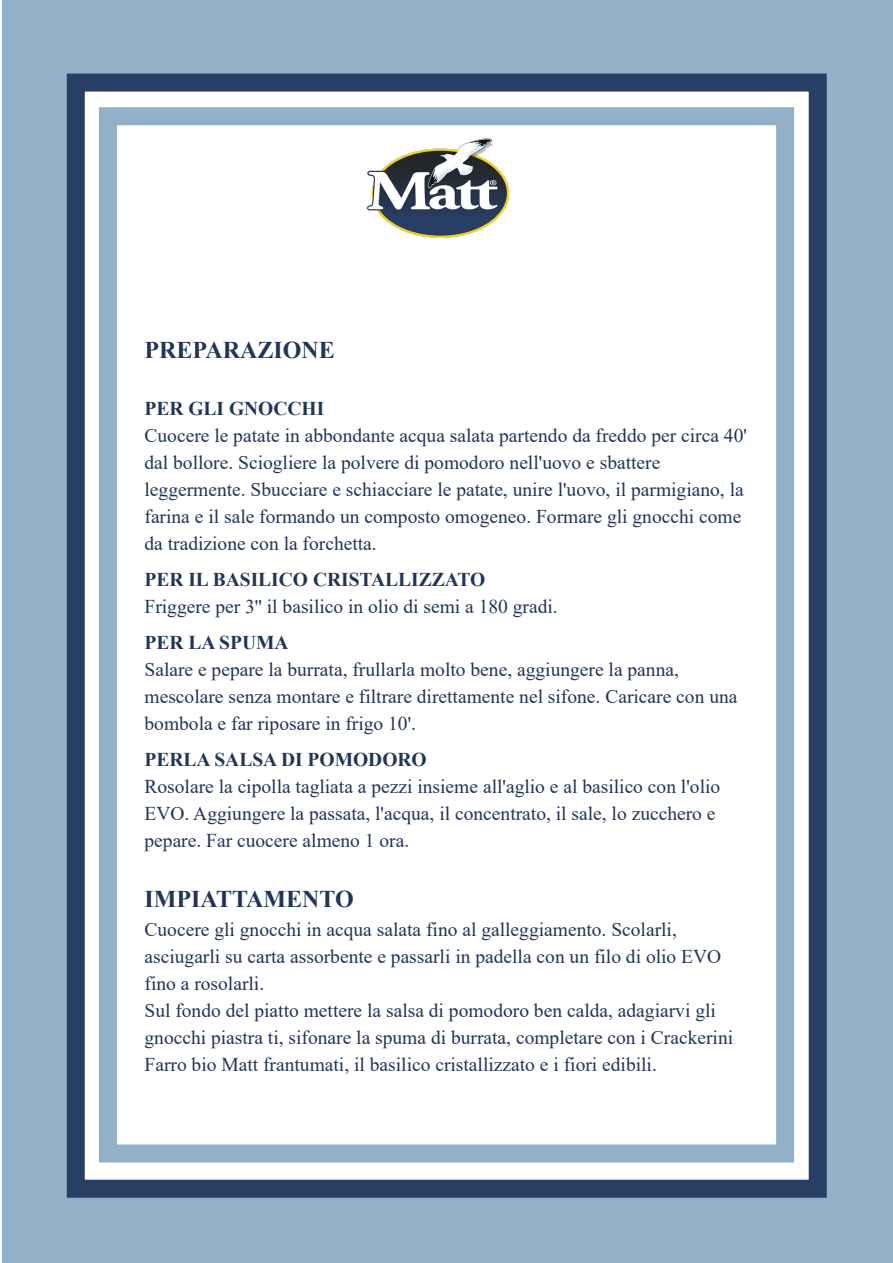
<style>
.page{position:relative;width:893px;height:1263px;background:#fff}
.page>*{position:absolute;margin:0;border:0;box-sizing:border-box;transform-origin:0 0}
.t1{font:700 24px "Times New Roman";color:#213557}
.t2{font:19.5px/27px "Times New Roman";color:#213557}
.t3{font:700 19.5px "Times New Roman";color:#213557}
</style>
<div class="page">
<div style="left:3px;top:0;width:890px;height:1263px;background:#92b1c9"></div>
<div style="left:67px;top:74px;width:760px;height:1124px;background:#fff;border:18px solid #293e64"></div>
<div style="left:99px;top:107px;width:695px;height:1055px;border:18px solid #92b1c9"></div>
<img style="left:367px;top:138px;width:143px;height:100px">
<p class="t1" style="left:144px;top:332px;width:192px">PREPARAZIONE</p>
<p class="t3" style="left:144px;top:395px;width:181px">PER GLI GNOCCHI</p>
<p class="t2" style="left:144px;top:422px;width:604px">Cuocere le patate in abbondante acqua salata partendo da freddo per circa 40' dal bollore. Sciogliere la polvere di pomodoro nell'uovo e sbattere leggermente. Sbucciare e schiacciare le patate, unire l'uovo, il parmigiano, la farina e il sale formando un composto omogeneo. Formare gli gnocchi come da tradizione con la forchetta.</p>
<p class="t3" style="left:144px;top:566px;width:342px">PER IL BASILICO CRISTALLIZZATO</p>
<p class="t2" style="left:144px;top:593px;width:415px">Friggere per 3'' il basilico in olio di semi a 180 gradi.</p>
<p class="t3" style="left:144px;top:629px;width:146px">PER LA SPUMA</p>
<p class="t2" style="left:144px;top:656px;width:594px">Salare e pepare la burrata, frullarla molto bene, aggiungere la panna, mescolare senza montare e filtrare direttamente nel sifone. Caricare con una bombola e far riposare in frigo 10'.</p>
<p class="t3" style="left:144px;top:746px;width:284px">PERLA SALSA DI POMODORO</p>
<p class="t2" style="left:144px;top:773px;width:577px">Rosolare la cipolla tagliata a pezzi insieme all'aglio e al basilico con l'olio<br>EVO. Aggiungere la passata, l'acqua, il concentrato, il sale, lo zucchero e pepare. Far cuocere almeno 1 ora.</p>
<p class="t1" style="left:144px;top:881px;width:211px">IMPIATTAMENTO</p>
<p class="t2" style="left:144px;top:915px;width:590px">Cuocere gli gnocchi in acqua salata fino al galleggiamento. Scolarli, asciugarli su carta assorbente e passarli in padella con un filo di olio EVO fino a rosolarli.<br>Sul fondo del piatto mettere la salsa di pomodoro ben calda, adagiarvi gli gnocchi piastra ti, sifonare la spuma di burrata, completare con i Crackerini Farro bio Matt frantumati, il basilico cristallizzato e i fiori edibili.</p>
</div>
